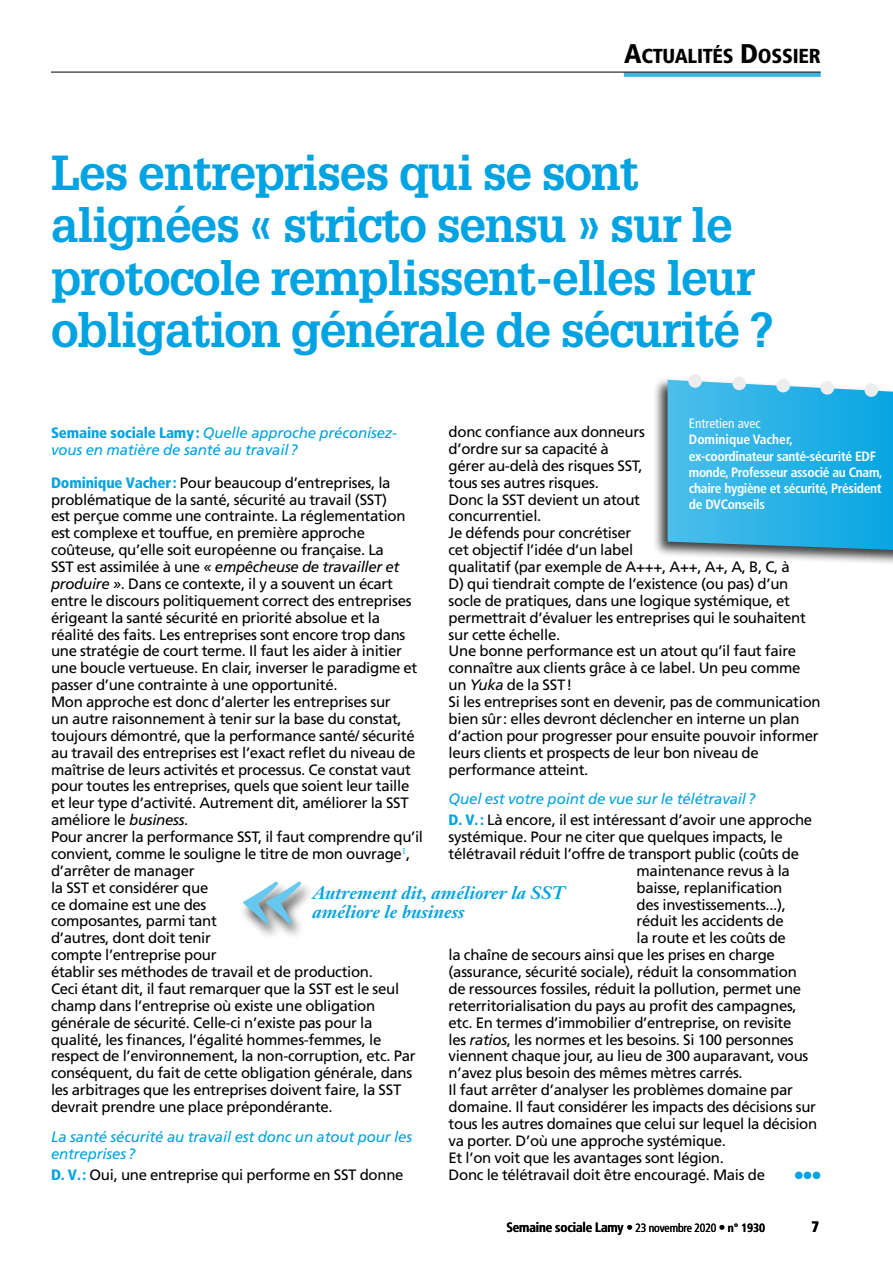
<style>
.page{position:relative;width:893px;height:1263px;background:#fff}
.page>*{position:absolute;margin:0;border:0;box-sizing:border-box;transform-origin:0 0}
.t1{font:italic 700 112.5px "Janson Text LT Std";color:#66c8ee}
.t2{font:700 48px/52.5px "Glypha LT Std";letter-spacing:-.025em;color:#00a3e2}
.t3{font:900 condensed 20.25px "Frutiger LT Std";letter-spacing:-.015em;color:#000}
.t4{font:italic 700 18px/19.5px "Janson Text LT Std";color:#00a3e2}
.t5{font:15px/17px "Frutiger LT Std";letter-spacing:-.02em;color:#000}
.t6{font:italic 15px/16.8px "Frutiger LT Std";letter-spacing:-.01em;color:#00a3e2}
.t7{font:900 condensed 15px "Frutiger LT Std";color:#000}
.t8{font:700 condensed 13.5px/16.2px "Frutiger LT Std";letter-spacing:-.025em;color:#fff}
.t9{font:700 condensed 13.5px "Frutiger LT Std";letter-spacing:-.01em;color:#000}
.t10{font:condensed 13.5px "Frutiger LT Std";letter-spacing:-.005em;color:#fff}
.t11{font:condensed 12px "Frutiger LT Std";letter-spacing:-.01em;color:#000}
.t12{font:10.5px "Zapf Dingbats Std";color:#00a3e2}
.s1{font-size:27px}
.s2{font-style:italic}
.s3{font-style:italic;color:#00a3e2}
.s4{font-weight:900;font-stretch:condensed;color:#00a3e2}
.s5{font-weight:900;font-style:normal;font-stretch:condensed}
.s6{font-weight:700;font-size:13.5px}
.s7{font-weight:700}
</style>
<div class="page">
<div style="left:624px;top:72px;width:197px;height:5px;background:#33b5e8"></div>
<hr style="left:51px;top:72px;width:770px;height:1px;background:#000">
<div style="left:238px;top:880px;width:77px;height:61px;background:#000;opacity:.75"></div>
<div style="left:313px;top:867px;width:321px;height:70px;background:#fff"></div>
<div style="left:653px;top:377px;width:240px;height:189px;background:#000;opacity:.75"></div>
<svg style="left:668px;top:380px;width:225px;height:170px;background:#2fb1e3"></svg>
<div style="left:820px;top:381px;width:14px;height:14px;background:#ededed;border-radius:50%"></div>
<div style="left:776px;top:379px;width:14px;height:14px;background:#ededed;border-radius:50%"></div>
<div style="left:732px;top:376px;width:14px;height:14px;background:#ededed;border-radius:50%"></div>
<div style="left:688px;top:374px;width:14px;height:14px;background:#ededed;border-radius:50%"></div>
<div style="left:864px;top:383px;width:14px;height:14px;background:#ededed;border-radius:50%"></div>
<h3 class="t3" style="left:624px;top:44px;width:198px"><span class="s1">A</span>CTUALITÉS <span class="s1">D</span>OSSIER</h3>
<h2 class="t2" style="left:51px;top:145px;width:724px">Les entreprises qui se sont alignées « stricto sensu » sur le protocole remplissent-elles leur obligation générale de sécurité ?</h2>
<p class="t10" style="left:689px;top:416px;width:73px">Entretien avec</p>
<p class="t8" style="left:689px;top:432px;width:195px">Dominique Vacher,<br>ex-coordinateur santé-sécurité EDF monde, Professeur associé au Cnam, chaire hygiène et sécurité, Président de DVConseils</p>
<p class="t5" style="left:449px;top:423px;width:374px">donc confiance aux donneurs<br>d’ordre sur sa capacité à<br>gérer au-delà des risques SST,<br>tous ses autres risques.<br>Donc la SST devient un atout<br>concurrentiel.<br>Je défends pour concrétiser<br>cet objectif l’idée d’un label<br>qualitatif (par exemple de A+++, A++, A+, A, B, C, à<br>D) qui tiendrait compte de l’existence (ou pas) d’un socle de pratiques, dans une logique systémique, et permettrait d’évaluer les entreprises qui le souhaitent sur cette échelle.<br>Une bonne performance est un atout qu’il faut faire connaître aux clients grâce à ce label. Un peu comme un <span class="s2">Yuka</span> de la SST!<br>Si les entreprises sont en devenir, pas de communication bien sûr: elles devront déclencher en interne un plan d’action pour progresser pour ensuite pouvoir informer leurs clients et prospects de leur bon niveau de performance atteint.</p>
<p class="t5" style="left:449px;top:788px;width:365px;line-height:21px"><span class="s3">Quel est votre point de vue sur le télétravail?<br></span><span class="s4">D. V.:</span> Là encore, il est intéressant d’avoir une approche</p>
<p class="t5" style="left:449px;top:828px;width:336px">systémique. Pour ne citer que quelques impacts, le</p>
<p class="t5" style="left:449px;top:845px;width:352px">télétravail réduit l’offre de transport public (coûts de</p>
<p class="t5" style="left:637px;top:862px;width:155px">maintenance revus à la</p>
<p class="t5" style="left:637px;top:879px;width:147px">baisse, replanification</p>
<p class="t5" style="left:637px;top:896px;width:151px">des investissements...),</p>
<p class="t5" style="left:637px;top:913px;width:149px">réduit les accidents de</p>
<p class="t5" style="left:637px;top:930px;width:151px">la route et les coûts de</p>
<p class="t5" style="left:449px;top:946px;width:328px">la chaîne de secours ainsi que les prises en charge</p>
<p class="t5" style="left:449px;top:963px;width:350px">(assurance, sécurité sociale), réduit la consommation</p>
<p class="t5" style="left:449px;top:980px;width:354px">de ressources fossiles, réduit la pollution, permet une</p>
<p class="t5" style="left:449px;top:997px;width:350px">reterritorialisation du pays au profit des campagnes,</p>
<p class="t5" style="left:449px;top:1014px;width:344px">etc. En termes d’immobilier d’entreprise, on revisite</p>
<p class="t5" style="left:449px;top:1031px;width:347px">les <span class="s2">ratios</span>, les normes et les besoins. Si 100 personnes</p>
<p class="t5" style="left:449px;top:1048px;width:361px">viennent chaque jour, au lieu de 300 auparavant, vous</p>
<p class="t5" style="left:449px;top:1065px;width:296px">n’avez plus besoin des mêmes mètres carrés.</p>
<p class="t5" style="left:449px;top:1081px;width:346px">Il faut arrêter d’analyser les problèmes domaine par</p>
<p class="t5" style="left:449px;top:1098px;width:369px">domaine. Il faut considérer les impacts des décisions sur</p>
<p class="t5" style="left:449px;top:1115px;width:370px">tous les autres domaines que celui sur lequel la décision</p>
<p class="t5" style="left:449px;top:1132px;width:279px">va porter. D’où une approche systémique.</p>
<p class="t5" style="left:449px;top:1149px;width:277px">Et l’on voit que les avantages sont légion.</p>
<p class="t5" style="left:449px;top:1166px;width:318px">Donc le télétravail doit être encouragé. Mais de</p>
<p class="t6" style="left:51px;top:424px;width:348px"><span class="s5">Semaine sociale Lamy:</span> Quelle approche préconisez&shy;vous en matière de santé au travail?</p>
<p class="t5" style="left:51px;top:474px;width:374px"><span class="s4">Dominique Vacher:</span> Pour beaucoup d’entreprises, la problématique de la santé, sécurité au travail (SST)<br>est perçue comme une contrainte. La réglementation est complexe et touffue, en première approche coûteuse, qu’elle soit européenne ou française. La<br>SST est assimilée à une <span class="s2">« empêcheuse de travailler et produire »</span>. Dans ce contexte, il y a souvent un écart entre le discours politiquement correct des entreprises érigeant la santé sécurité en priorité absolue et la réalité des faits. Les entreprises sont encore trop dans une stratégie de court terme. Il faut les aider à initier une boucle vertueuse. En clair, inverser le paradigme et passer d’une contrainte à une opportunité.<br>Mon approche est donc d’alerter les entreprises sur<br>un autre raisonnement à tenir sur la base du constat, toujours démontré, que la performance santé/ sécurité au travail des entreprises est l’exact reflet du niveau de maîtrise de leurs activités et processus. Ce constat vaut pour toutes les entreprises, quels que soient leur taille et leur type d’activité. Autrement dit, améliorer la SST améliore le <span class="s2">business</span>.<br>Pour ancrer la performance SST, il faut comprendre qu’il convient, comme le souligne le titre de mon ouvrage<sup>1</sup>, d’arrêter de manager<br>la SST et considérer que<br>ce domaine est une des<br>composantes, parmi tant<br>d’autres, dont doit tenir<br>compte l’entreprise pour<br>établir ses méthodes de travail et de production.<br>Ceci étant dit, il faut remarquer que la SST est le seul champ dans l’entreprise où existe une obligation générale de sécurité. Celle-ci n’existe pas pour la qualité, les finances, l’égalité hommes-femmes, le respect de l’environnement, la non-corruption, etc. Par conséquent, du fait de cette obligation générale, dans les arbitrages que les entreprises doivent faire, la SST devrait prendre une place prépondérante.</p>
<p class="t6" style="left:51px;top:1128px;width:363px">La santé sécurité au travail est donc un atout pour les entreprises?</p>
<p class="t5" style="left:51px;top:1166px;width:354px"><span class="s4">D. V.:</span> Oui, une entreprise qui performe en SST donne</p>
<h1 class="t1" style="left:240px;top:817px;width:62px">«</h1>
<p class="t4" style="left:313px;top:883px;width:254px">Autrement dit, améliorer la SST améliore le business</p>
<p class="t12" style="left:795px;top:1170px;width:27px">●●●</p>
<p class="t9" style="left:506px;top:1219px;width:128px">Semaine sociale Lamy •</p>
<p class="t11" style="left:635px;top:1220px;width:131px">23 novembre 2020 <span class="s6">•</span> <span class="s7">n° 1930</span></p>
<p class="t7" style="left:811px;top:1217px;width:9px">7</p>
</div>
